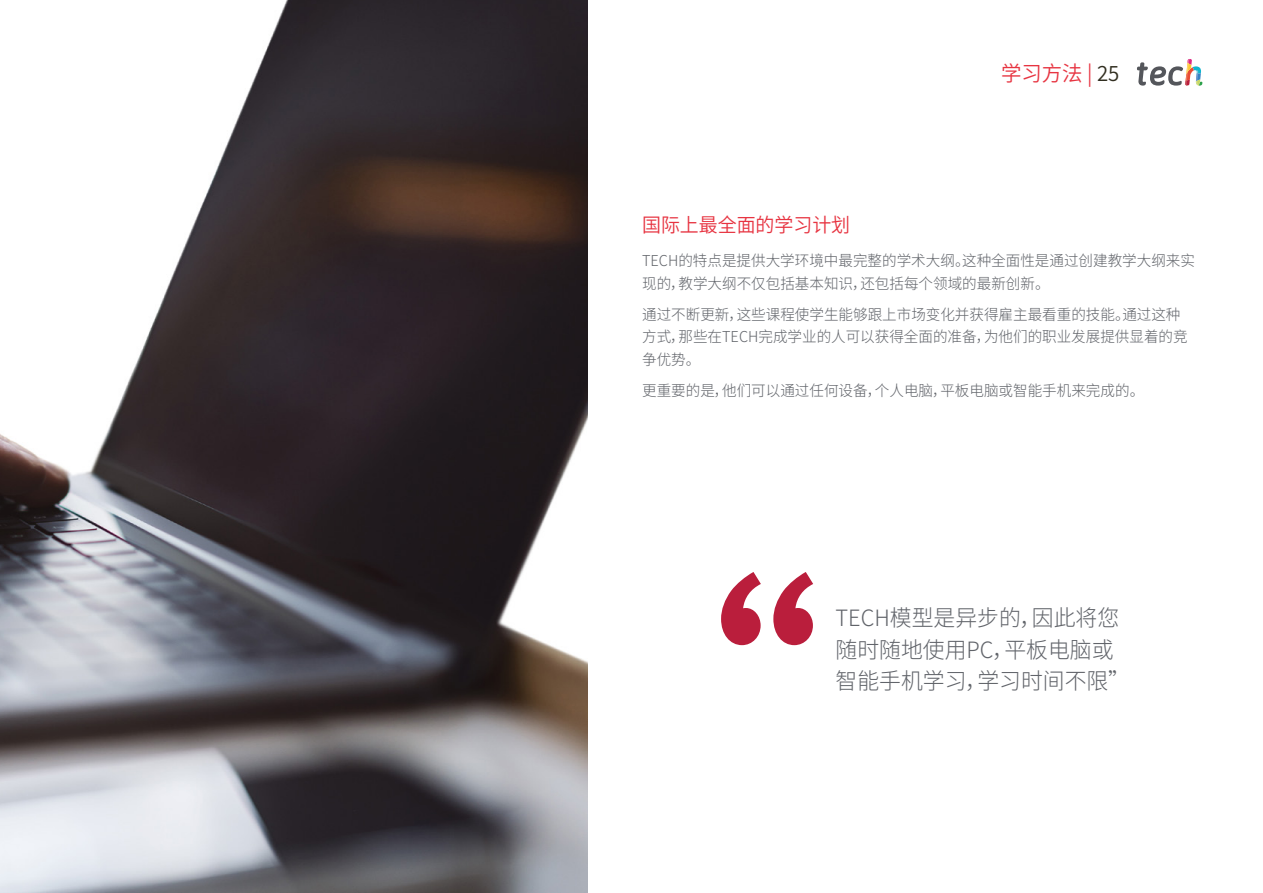
<style>
.page{position:relative;width:1263px;height:893px;background:#fff}
.page>*{position:absolute;margin:0;border:0;box-sizing:border-box;transform-origin:0 0}
.t1{font:300 22.5px/31.5px "Source Han Sans CN";color:#61646a}
.t2{font:21px "Source Han Sans CN";color:#e73441}
.t3{font:19.5px "Source Han Sans CN";color:#e73441}
.t4{font:300 15px/22.5px "Source Han Sans CN";color:#61646a}
.s1{color:#312e20}
</style>
<div class="page">
<img style="left:0;top:0;width:587px;height:893px">
<svg style="left:721px;top:572px;width:92px;height:73px"></svg>
<svg style="left:1137px;top:59px;width:65px;height:27px"></svg>
<h3 class="t3" style="left:642px;top:214px;width:210px">国际上最全面的学习计划</h3>
<h2 class="t2" style="left:1001px;top:61px;width:120px">学习方法 | <span class="s1">25</span></h2>
<p class="t4" style="left:642px;top:250px;width:554px">TECH的特点是提供大学环境中最完整的学术大纲。这种全面性是通过创建教学大纲来实现的，教学大纲不仅包括基本知识，还包括每个领域的最新创新。</p>
<p class="t4" style="left:642px;top:303px;width:547px">通过不断更新，这些课程使学生能够跟上市场变化并获得雇主最看重的技能。通过这种方式，那些在TECH完成学业的人可以获得全面的准备，为他们的职业发展提供显着的竞争优势。</p>
<p class="t4" style="left:642px;top:379px;width:504px">更重要的是，他们可以通过任何设备，个人电脑，平板电脑或智能手机来完成的。</p>
<h1 class="t1" style="left:835px;top:603px;width:296px">TECH模型是异步的，因此将您随时随地使用PC，平板电脑或智能手机学习，学习时间不限”</h1>
</div>
